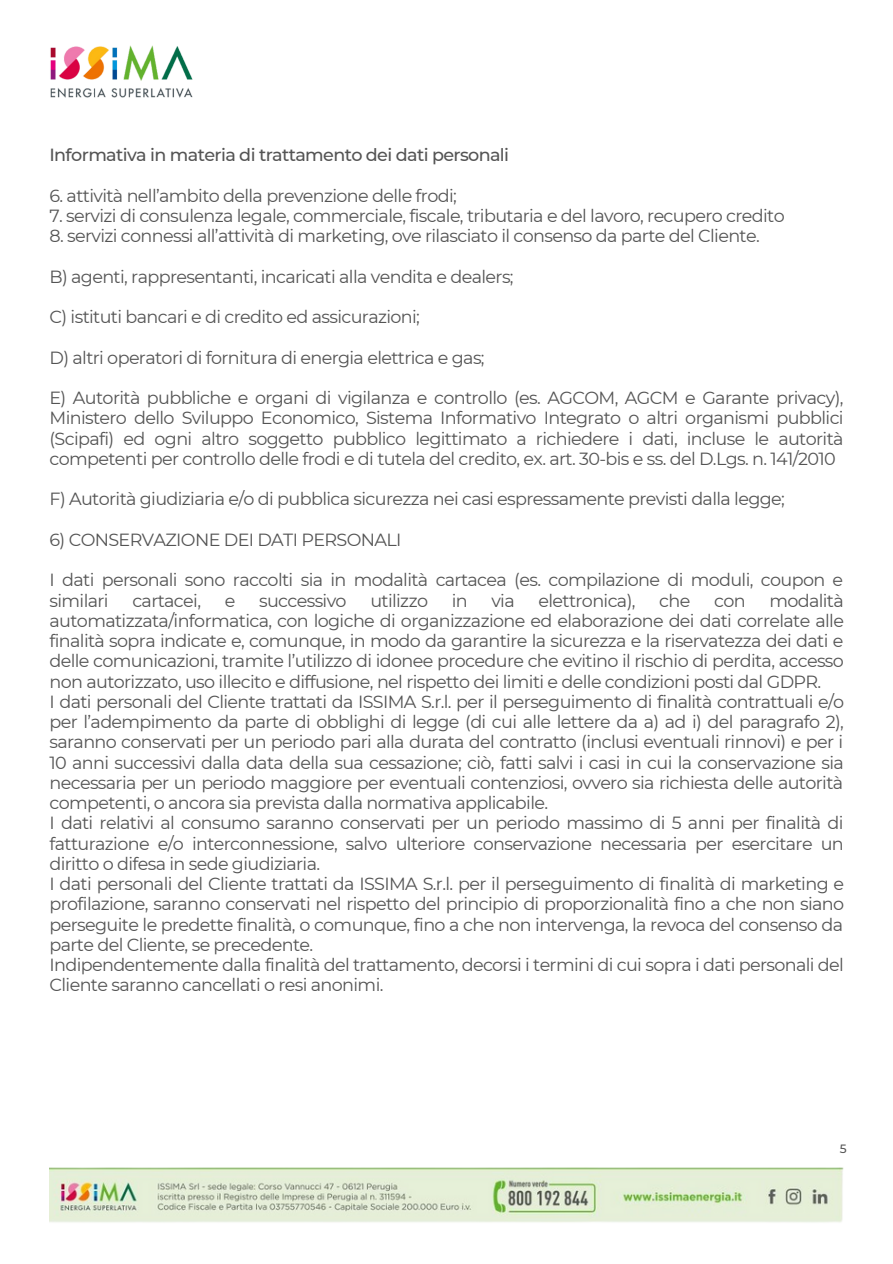
<style>
.page{position:relative;width:893px;height:1264px;background:#fff}
.page>*{position:absolute;margin:0;border:0;box-sizing:border-box;transform-origin:0 0}
.t1{font:17.55px/20.2px "Montserrat";letter-spacing:-.035em;color:#545454}
.t2{font:500 17.55px "Montserrat";letter-spacing:-.035em;color:#545454}
.t3{font:500 12px "Montserrat";color:#545454}
</style>
<div class="page">
<img style="left:50px;top:45px;width:143px;height:53px">
<img style="left:49px;top:1167px;width:794px;height:56px">
<p class="t2" style="left:49px;top:144px;width:461px">Informativa in materia di trattamento dei dati personali</p>
<p class="t1" style="left:49px;top:185px;width:409px">6. attività nell’ambito della prevenzione delle frodi;</p>
<p class="t1" style="left:49px;top:205px;width:736px">7. servizi di consulenza legale, commerciale, fiscale, tributaria e del lavoro, recupero credito</p>
<p class="t1" style="left:49px;top:226px;width:711px">8. servizi connessi all’attività di marketing, ove rilasciato il consenso da parte del Cliente.</p>
<p class="t1" style="left:49px;top:266px;width:465px">B) agenti, rappresentanti, incaricati alla vendita e dealers;</p>
<p class="t1" style="left:49px;top:307px;width:372px">C) istituti bancari e di credito ed assicurazioni;</p>
<p class="t1" style="left:49px;top:347px;width:436px">D) altri operatori di fornitura di energia elettrica e gas;</p>
<p class="t1" style="left:49px;top:388px;width:795px;text-align:justify">E) Autorità pubbliche e organi di vigilanza e controllo (es. AGCOM, AGCM e Garante privacy), Ministero dello Sviluppo Economico, Sistema Informativo Integrato o altri organismi pubblici (Scipafi) ed ogni altro soggetto pubblico legittimato a richiedere i dati, incluse le autorità competenti per controllo delle frodi e di tutela del credito, ex. art. 30-bis e ss. del D.Lgs. n. 141/2010</p>
<p class="t1" style="left:49px;top:489px;width:736px">F) Autorità giudiziaria e/o di pubblica sicurezza nei casi espressamente previsti dalla legge;</p>
<p class="t1" style="left:49px;top:529px;width:353px">6) CONSERVAZIONE DEI DATI PERSONALI</p>
<p class="t1" style="left:49px;top:570px;width:795px">I dati personali sono raccolti sia in modalità cartacea (es. compilazione di moduli, coupon e similari</p>
<p class="t1" style="left:49px;top:590px;width:796px;text-indent:719px">modalità automatizzata/informatica, con logiche di organizzazione ed elaborazione dei dati correlate alle finalità sopra indicate e, comunque, in modo da garantire la sicurezza e la riservatezza dei dati e delle comunicazioni, tramite l’utilizzo di idonee procedure che evitino il rischio di perdita, accesso non autorizzato, uso illecito e diffusione, nel rispetto dei limiti e delle condizioni posti dal GDPR.<br>I dati personali del Cliente trattati da ISSIMA S.r.l. per il perseguimento di finalità contrattuali e/o per l’adempimento da parte di obblighi di legge (di cui alle lettere da a) ad i) del paragrafo 2), saranno conservati per un periodo pari alla durata del contratto (inclusi eventuali rinnovi) e per i 10 anni successivi dalla data della sua cessazione; ciò, fatti salvi i casi in cui la conservazione sia necessaria per un periodo maggiore per eventuali contenziosi, ovvero sia richiesta delle autorità competenti, o ancora sia prevista dalla normativa applicabile.<br>I dati relativi al consumo saranno conservati per un periodo massimo di 5 anni per finalità di fatturazione e/o interconnessione, salvo ulteriore conservazione necessaria per esercitare un diritto o difesa in sede giudiziaria.<br>I dati personali del Cliente trattati da ISSIMA S.r.l. per il perseguimento di finalità di marketing e profilazione, saranno conservati nel rispetto del principio di proporzionalità fino a che non siano perseguite le predette finalità, o comunque, fino a che non intervenga, la revoca del consenso da parte del Cliente, se precedente.<br>Indipendentemente dalla finalità del trattamento, decorsi i termini di cui sopra i dati personali del Cliente saranno cancellati o resi anonimi.</p>
<p class="t1" style="left:132px;top:590px;width:70px">cartacei,</p>
<p class="t1" style="left:225px;top:590px;width:12px">e</p>
<p class="t1" style="left:259px;top:590px;width:89px">successivo</p>
<p class="t1" style="left:370px;top:590px;width:59px">utilizzo</p>
<p class="t1" style="left:451px;top:590px;width:17px">in</p>
<p class="t1" style="left:491px;top:590px;width:25px">via</p>
<p class="t1" style="left:538px;top:590px;width:99px">elettronica),</p>
<p class="t1" style="left:659px;top:590px;width:33px">che</p>
<p class="t1" style="left:714px;top:590px;width:33px">con</p>
<p class="t3" style="left:839px;top:1140px;width:8px">5</p>
</div>
